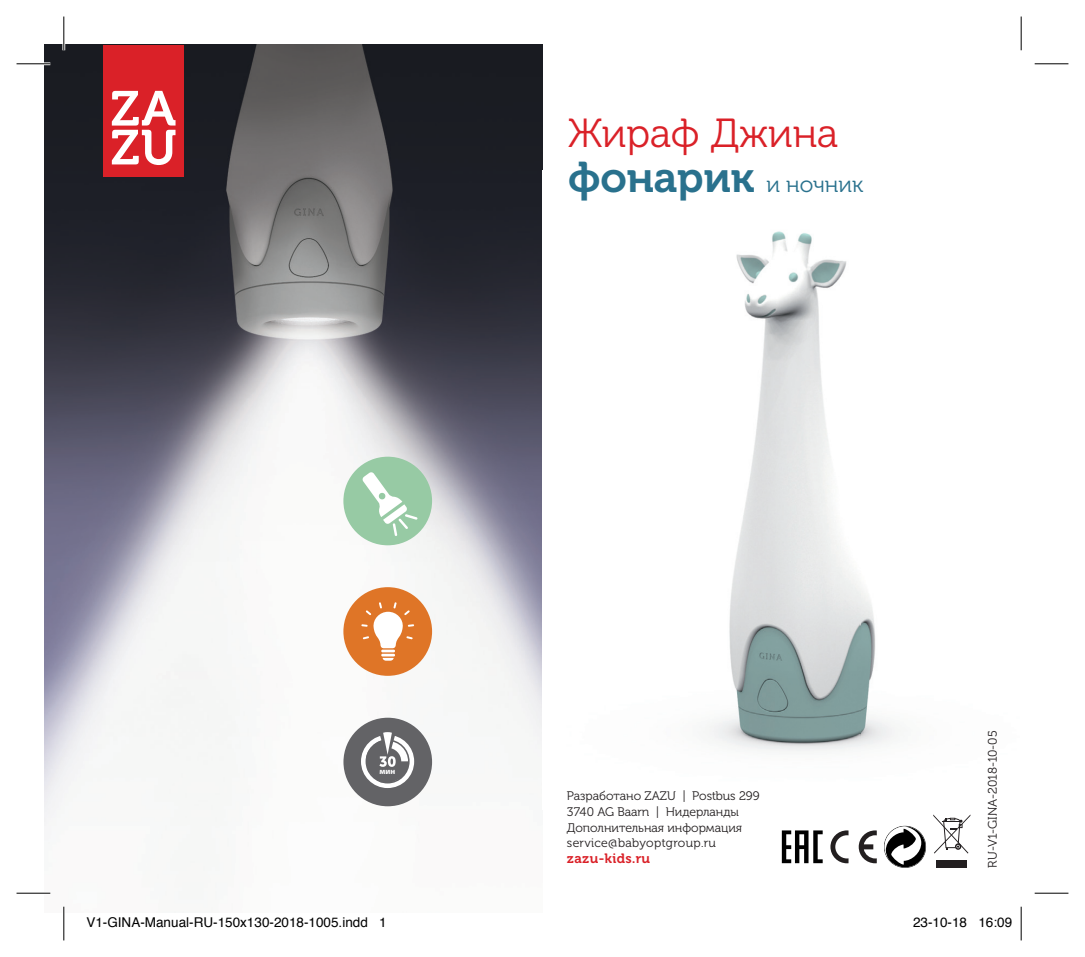
<style>
.page{position:relative;width:1085px;height:957px;background:#fff}
.page>*{position:absolute;margin:0;border:0;box-sizing:border-box;transform-origin:0 0}
.t1{font:42.75px "Museo Cyrl 700";color:#29718d}
.t2{font:40.5px "Museo Cyrl 300";color:#da2128}
.t3{font:13.5px "Helvetica";color:#000}
.t4{font:13.5px "Museo Cyrl 700";letter-spacing:.03em;color:#da2128}
.t5{font:12.38px/15.8px "Museo Cyrl 300";color:#231f20}
.t6{font:700 8.33px "Myriad Pro";color:#fff}
.s1{font-family:"Museo Cyrl 300";font-size:22.5px}
</style>
<div class="page">
<img style="left:45px;top:45px;width:497px;height:849px">
<div style="left:104px;top:45px;width:80px;height:131px;background:#da2128"></div>
<svg style="left:112px;top:91px;width:63px;height:74px"></svg>
<img style="left:709px;top:231px;width:186px;height:521px">
<svg style="left:830px;top:830px;width:18px;height:33px"></svg>
<svg style="left:858px;top:830px;width:18px;height:33px"></svg>
<svg style="left:884px;top:826px;width:41px;height:42px"></svg>
<svg style="left:933px;top:814px;width:37px;height:39px"></svg>
<div style="left:936px;top:860px;width:30px;height:7px;background:#231f20"></div>
<div style="left:343px;top:587px;width:89px;height:89px;background:#df7527;border-radius:50%"></div>
<hr style="left:381px;top:649px;width:14px;height:3px;background:#fff">
<svg style="left:381px;top:654px;width:14px;height:6px"></svg>
<svg style="left:361px;top:602px;width:53px;height:46px"></svg>
<div style="left:343px;top:457px;width:89px;height:88px;background:#97caa4;border-radius:50%"></div>
<svg style="left:362px;top:472px;width:55px;height:64px"></svg>
<div style="left:343px;top:717px;width:89px;height:89px;background:#636366;border-radius:50%"></div>
<svg style="left:361px;top:719px;width:69px;height:69px"></svg>
<svg style="left:781px;top:830px;width:41px;height:33px"></svg>
<hr style="left:17px;top:62px;width:33px;height:3px;background:#fff">
<hr style="left:17px;top:892px;width:33px;height:2px;background:#fff">
<hr style="left:62px;top:17px;width:3px;height:33px;background:#fff">
<hr style="left:17px;top:63px;width:33px;height:1px;background:#000">
<hr style="left:1034px;top:63px;width:34px;height:1px;background:#000">
<hr style="left:17px;top:893px;width:33px;height:1px;background:#000">
<hr style="left:1034px;top:893px;width:34px;height:1px;background:#000">
<hr style="left:63px;top:17px;width:1px;height:33px;background:#000">
<hr style="left:63px;top:906px;width:1px;height:34px;background:#000">
<hr style="left:1020px;top:17px;width:1px;height:33px;background:#000">
<hr style="left:1020px;top:906px;width:1px;height:34px;background:#000">
<h2 class="t2" style="left:568px;top:112px;width:271px">Жираф Джина</h2>
<h1 class="t1" style="left:568px;top:154px;width:297px">фонарик <span class="s1">и ночник</span></h1>
<p class="t6" style="left:379px;top:765px;width:17px">мин</p>
<p class="t5" style="left:567px;top:788px;width:194px">Разработано ZAZU | Postbus 299<br>3740 AG Baarn | Нидерланды<br>Дополнительная информация service@babyoptgroup.ru</p>
<p class="t4" style="left:567px;top:851px;width:85px">zazu-kids.ru</p>
<p class="t5" style="left:984px;top:867px;width:138px;rotate:-90deg">RU-V1-GINA-2018-10-05</p>
<p class="t3" style="left:86px;top:912px;width:302px">V1-GINA-Manual-RU-150x130-2018-1005.indd 1</p>
<p class="t3" style="left:912px;top:912px;width:101px">23-10-18 16:09</p>
</div>
